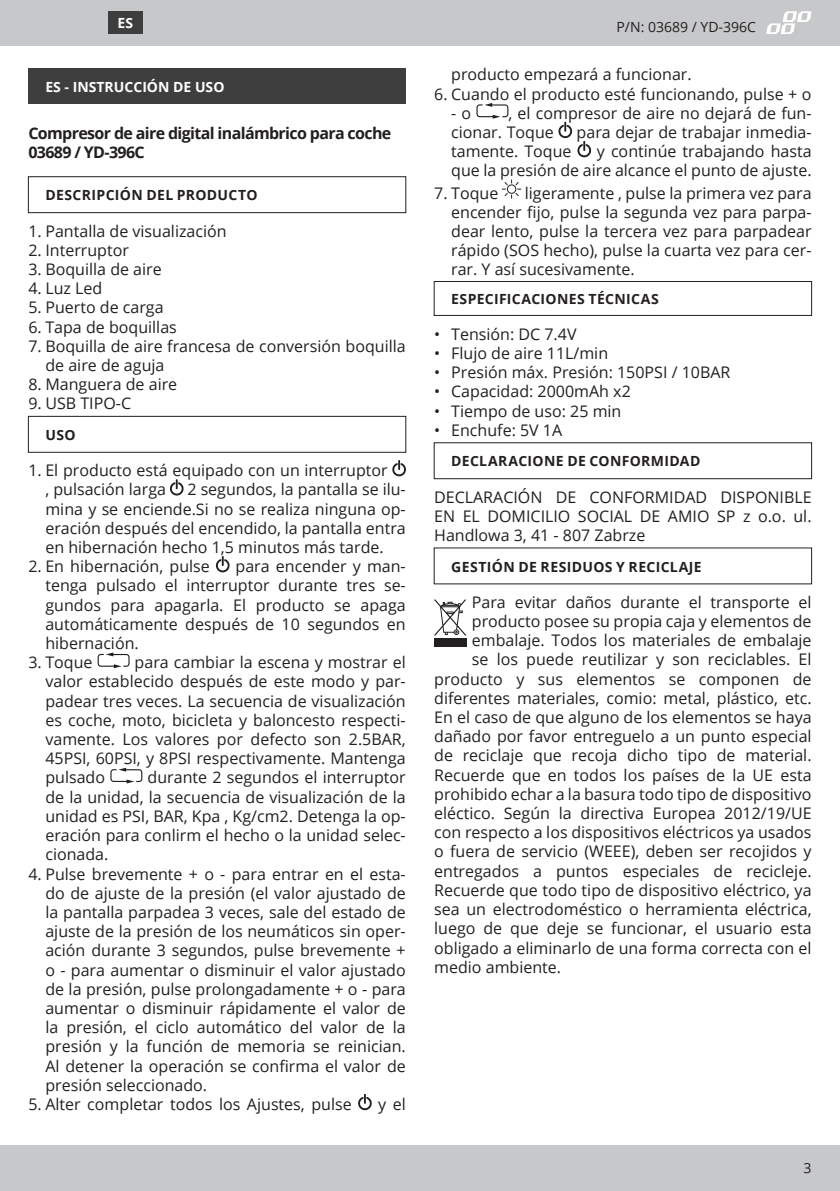
<style>
.page{position:relative;width:840px;height:1191px;background:#fff}
.page>*{position:absolute;margin:0;border:0;box-sizing:border-box;transform-origin:0 0}
.Tekst{font:16px/19.2px "Open Sans";color:#231f20;text-align:justify}
.Nazwa_produktu{font:700 16px/19.2px "Open Sans";letter-spacing:-.04em;color:#231f20}
.Nagłówek_ROZDZIAŁU{font:700 14px "Open Sans";letter-spacing:.025em;color:#231f20}
.Jezyk{font:700 14px "Open Sans";color:#fff}
.t1{font:14px "Open Sans";color:#231f20}
.Jezyk_Ikona{font:700 14px "Open Sans";color:#fff}
</style>
<div class="page">
<div style="left:0;top:0;width:839px;height:45px;background:#c7c8ca"></div>
<div style="left:0;top:1145px;width:839px;height:46px;background:#c7c8ca"></div>
<svg style="left:766px;top:11px;width:45px;height:23px"></svg>
<div style="left:28px;top:68px;width:377px;height:36px;background:#3e3e3f"></div>
<div style="left:28px;top:176px;width:378px;height:37px;border:1px solid #231f20"></div>
<div style="left:28px;top:416px;width:378px;height:37px;border:1px solid #231f20"></div>
<svg style="left:392px;top:460px;width:14px;height:16px"></svg>
<svg style="left:170px;top:479px;width:14px;height:17px"></svg>
<svg style="left:216px;top:556px;width:14px;height:16px"></svg>
<svg style="left:97px;top:652px;width:33px;height:16px"></svg>
<svg style="left:110px;top:767px;width:33px;height:16px"></svg>
<svg style="left:358px;top:1093px;width:14px;height:17px"></svg>
<div style="left:433px;top:281px;width:378px;height:35px;border:1px solid #231f20"></div>
<div style="left:433px;top:442px;width:378px;height:37px;border:1px solid #231f20"></div>
<svg style="left:476px;top:103px;width:32px;height:16px"></svg>
<svg style="left:558px;top:121px;width:33px;height:36px"></svg>
<svg style="left:502px;top:179px;width:19px;height:20px"></svg>
<svg style="left:434px;top:599px;width:32px;height:37px"></svg>
<div style="left:434px;top:638px;width:32px;height:8px;background:#231f20"></div>
<div style="left:108px;top:11px;width:34px;height:23px;background:#3e3e3f"></div>
<p class="Jezyk_Ikona" style="left:117px;top:13px;width:17px">ES</p>
<p class="Jezyk" style="left:45px;top:77px;width:180px">ES - INSTRUCCIÓN DE USO</p>
<p class="Nazwa_produktu" style="left:28px;top:123px;width:364px">Compresor de aire digital inalámbrico para coche<br>03689 / YD-396C</p>
<p class="Nagłówek_ROZDZIAŁU" style="left:45px;top:185px;width:214px">DESCRIPCIÓN DEL PRODUCTO</p>
<p class="Tekst" style="left:28px;top:221px;width:200px">1. Pantalla de visualización</p>
<p class="Tekst" style="left:28px;top:240px;width:102px">2. Interruptor</p>
<p class="Tekst" style="left:28px;top:259px;width:135px">3. Boquilla de aire</p>
<p class="Tekst" style="left:28px;top:278px;width:75px">4. Luz Led</p>
<p class="Tekst" style="left:28px;top:297px;width:137px">5. Puerto de carga</p>
<p class="Tekst" style="left:28px;top:317px;width:150px">6. Tapa de boquillas</p>
<p class="Tekst" style="left:45px;top:336px;width:362px;text-indent:-17px">7. Boquilla de aire francesa de conversión boquilla de aire de aguja</p>
<p class="Tekst" style="left:28px;top:374px;width:150px">8. Manguera de aire</p>
<p class="Tekst" style="left:28px;top:393px;width:104px">9. USB TIPO-C</p>
<p class="Nagłówek_ROZDZIAŁU" style="left:45px;top:425px;width:32px">USO</p>
<p class="Tekst" style="left:45px;top:460px;width:343px;text-indent:-17px">1. El producto está equipado con un interruptor , pulsación larga</p>
<p class="Tekst" style="left:45px;top:479px;width:362px;text-indent:142px">2 segundos, la pantalla se ilu&shy;mina y se enciende.Si no se realiza ninguna op&shy;eración después del encendido, la pantalla entra en hibernación hecho 1,5 minutos más tarde.</p>
<p class="Tekst" style="left:28px;top:556px;width:183px">2. En hibernación, pulse</p>
<p class="Tekst" style="left:45px;top:556px;width:362px;text-indent:190px">para encender y man&shy;tenga pulsado el interruptor durante tres se&shy;gundos para apagarla. El producto se apaga automáticamente después de 10 segundos en hibernación.</p>
<p class="Tekst" style="left:28px;top:652px;width:66px">3. Toque</p>
<p class="Tekst" style="left:45px;top:652px;width:362px;text-indent:89px">para cambiar la escena y mostrar el valor establecido después de este modo y par&shy;padear tres veces. La secuencia de visualización es coche, moto, bicicleta y baloncesto respecti&shy;vamente. Los valores por defecto son 2.5BAR, 45PSI, 60PSI, y 8PSI respectivamente. Mantenga pulsado</p>
<p class="Tekst" style="left:45px;top:767px;width:362px;text-indent:102px">durante 2 segundos el interruptor de la unidad, la secuencia de visualización de la unidad es PSI, BAR, Kpa , Kg/cm2. Detenga la op&shy;eración para conlirm el hecho o la unidad selec&shy;cionada.</p>
<p class="Tekst" style="left:45px;top:863px;width:362px;text-indent:-17px">4. Pulse brevemente + o - para entrar en el esta&shy;do de ajuste de la presión (el valor ajustado de la pantalla parpadea 3 veces, sale del estado de ajuste de la presión de los neumáticos sin oper&shy;ación durante 3 segundos, pulse brevemente + o - para aumentar o disminuir el valor ajustado de la presión, pulse prolongadamente + o - para aumentar o disminuir rápidamente el valor de la presión, el ciclo automático del valor de la presión y la función de memoria se reinician.<br>Al detener la operación se confirma el valor de presión seleccionado.</p>
<p class="Tekst" style="left:28px;top:1094px;width:324px">5. Alter completar todos los Ajustes, pulse</p>
<p class="Tekst" style="left:378px;top:1094px;width:29px">y el</p>
<p class="t1" style="left:616px;top:18px;width:141px">P/N: 03689 / YD-396C</p>
<p class="Tekst" style="left:451px;top:64px;width:242px">producto empezará a funcionar.</p>
<p class="Tekst" style="left:434px;top:84px;width:379px">6. Cuando el producto esté funcionando, pulse + o</p>
<p class="Tekst" style="left:451px;top:103px;width:22px">- o</p>
<p class="Tekst" style="left:451px;top:103px;width:362px;text-indent:57px">, el compresor de aire no dejará de fun&shy;cionar. Toque</p>
<p class="Tekst" style="left:576px;top:122px;width:236px">para dejar de trabajar inmedia-</p>
<p class="Tekst" style="left:451px;top:141px;width:361px;text-align:right">y continúe trabajando hasta<br>que la presión de aire alcance el punto de ajuste.</p>
<p class="Tekst" style="left:434px;top:183px;width:66px">7. Toque</p>
<p class="Tekst" style="left:451px;top:141px;width:122px">tamente. Toque</p>
<p class="Tekst" style="left:451px;top:183px;width:362px;text-indent:74px">ligeramente , pulse la primera vez para encender fijo, pulse la segunda vez para parpa&shy;dear lento, pulse la tercera vez para parpadear rápido (SOS hecho), pulse la cuarta vez para cer&shy;rar. Y así sucesivamente.</p>
<p class="Nagłówek_ROZDZIAŁU" style="left:451px;top:288px;width:209px">ESPECIFICACIONES TÉCNICAS</p>
<p class="Tekst" style="left:434px;top:324px;width:144px">• Tensión: DC 7.4V</p>
<p class="Tekst" style="left:434px;top:343px;width:175px">• Flujo de aire 11L/min</p>
<p class="Tekst" style="left:434px;top:362px;width:297px">• Presión máx. Presión: 150PSI / 10BAR</p>
<p class="Tekst" style="left:434px;top:381px;width:198px">• Capacidad: 2000mAh x2</p>
<p class="Tekst" style="left:434px;top:401px;width:189px">• Tiempo de uso: 25 min</p>
<p class="Tekst" style="left:434px;top:420px;width:129px">• Enchufe: 5V 1A</p>
<p class="Nagłówek_ROZDZIAŁU" style="left:451px;top:451px;width:251px">DECLARACIONE DE CONFORMIDAD</p>
<p class="Tekst" style="left:434px;top:487px;width:379px">DECLARACIÓN DE CONFORMIDAD DISPONIBLE EN EL DOMICILIO SOCIAL DE AMIO SP z o.o. ul.<br>Handlowa 3, 41 - 807 Zabrze</p>
<p class="Nagłówek_ROZDZIAŁU" style="left:451px;top:556px;width:252px">GESTIÓN DE RESIDUOS Y RECICLAJE</p>
<p class="Tekst" style="left:471px;top:592px;width:341px">Para evitar daños durante el transporte el</p>
<p class="Tekst" style="left:471px;top:611px;width:341px">producto posee su propia caja y elementos de</p>
<p class="Tekst" style="left:471px;top:630px;width:341px">embalaje. Todos los materiales de embalaje</p>
<p class="Tekst" style="left:471px;top:649px;width:341px">se los puede reutilizar y son reciclables. El</p>
<p class="Tekst" style="left:434px;top:669px;width:379px">producto y sus elementos se componen de</p>
<p class="Tekst" style="left:434px;top:688px;width:379px">diferentes materiales, comio: metal, plástico, etc.</p>
<p class="Tekst" style="left:434px;top:707px;width:379px">En el caso de que alguno de los elementos se haya</p>
<p class="Tekst" style="left:434px;top:726px;width:379px">dañado por favor entreguelo a un punto especial</p>
<p class="Tekst" style="left:434px;top:745px;width:378px">de reciclaje que recoja dicho tipo de material.</p>
<p class="Tekst" style="left:434px;top:765px;width:379px">Recuerde que en todos los países de la UE esta</p>
<p class="Tekst" style="left:434px;top:784px;width:379px">prohibido echar a la basura todo tipo de dispositivo</p>
<p class="Tekst" style="left:434px;top:803px;width:379px">eléctico. Según la directiva Europea 2012/19/UE</p>
<p class="Tekst" style="left:434px;top:822px;width:378px">con respecto a los dispositivos eléctricos ya usados</p>
<p class="Tekst" style="left:434px;top:841px;width:379px">o fuera de servicio (WEEE), deben ser recojidos y</p>
<p class="Tekst" style="left:434px;top:861px;width:379px">entregados a puntos especiales de recicleje.</p>
<p class="Tekst" style="left:434px;top:880px;width:379px">Recuerde que todo tipo de dispositivo eléctrico, ya</p>
<p class="Tekst" style="left:434px;top:899px;width:379px">sea un electrodoméstico o herramienta eléctrica,</p>
<p class="Tekst" style="left:434px;top:918px;width:379px">luego de que deje se funcionar, el usuario esta</p>
<p class="Tekst" style="left:434px;top:937px;width:379px">obligado a eliminarlo de una forma correcta con el</p>
<p class="Tekst" style="left:434px;top:957px;width:128px">medio ambiente.</p>
<p class="t1" style="left:803px;top:1158px;width:10px">3</p>
</div>
